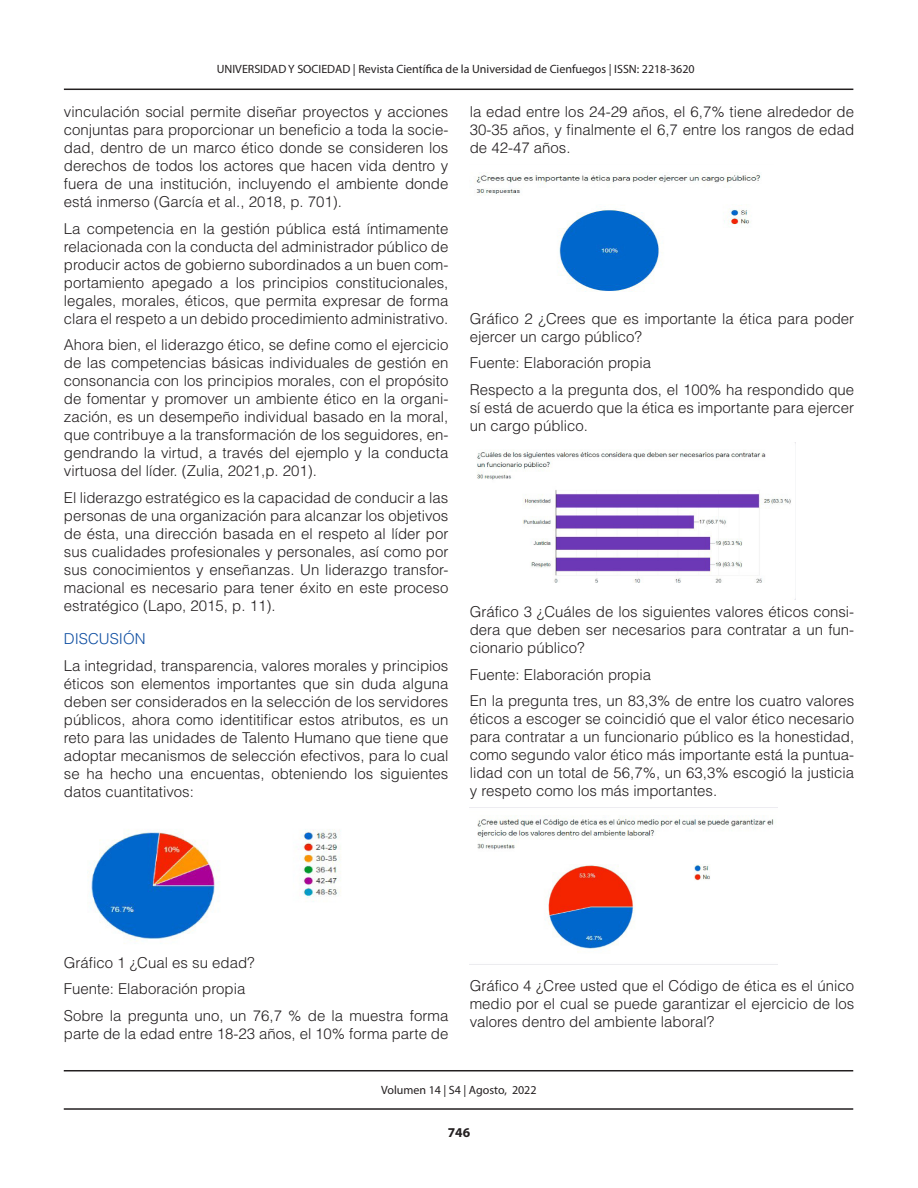
<style>
.page{position:relative;width:918px;height:1188px;background:#fff}
.page>*{position:absolute;margin:0;border:0;box-sizing:border-box;transform-origin:0 0}
.TEXTO{font:300 15px/18px "Helvetica LT Std";color:#231f20;text-align:justify}
.TITULOS_AZUL{font:300 15px "Helvetica LT Std";color:#0d4da1}
.t1{font:700 13.5px "Myriad Pro";color:#231f20}
.t2{font:12px "Myriad Pro";color:#231f20}
</style>
<div class="page">
<hr style="left:64px;top:89px;width:789px;height:1px;background:#231f20">
<hr style="left:64px;top:1108px;width:789px;height:2px;background:#231f20">
<hr style="left:64px;top:1070px;width:789px;height:1px;background:#231f20">
<img style="left:88px;top:829px;width:253px;height:115px">
<img style="left:475px;top:172px;width:286px;height:120px">
<img style="left:477px;top:450px;width:314px;height:133px">
<img style="left:470px;top:815px;width:307px;height:150px">
<p class="t2" style="left:217px;top:61px;width:479px">UNIVERSIDAD Y SOCIEDAD | Revista Científica de la Universidad de Cienfuegos | ISSN: 2218-3620</p>
<p class="TEXTO" style="left:64px;top:103px;width:386px">vinculación social permite diseñar proyectos y acciones conjuntas para proporcionar un beneficio a toda la socie&shy;dad, dentro de un marco ético donde se consideren los derechos de todos los actores que hacen vida dentro y fuera de una institución, incluyendo el ambiente donde está inmerso (García et al., 2018, p. 701).</p>
<p class="TEXTO" style="left:64px;top:219px;width:386px">La competencia en la gestión pública está íntimamente relacionada con la conducta del administrador público de producir actos de gobierno subordinados a un buen com&shy;portamiento apegado a los principios constitucionales, legales, morales, éticos, que permita expresar de forma clara el respeto a un debido procedimiento administrativo.</p>
<p class="TEXTO" style="left:64px;top:336px;width:386px">Ahora bien, el liderazgo ético, se define como el ejercicio de las competencias básicas individuales de gestión en consonancia con los principios morales, con el propósito de fomentar y promover un ambiente ético en la organi&shy;zación, es un desempeño individual basado en la moral, que contribuye a la transformación de los seguidores, en&shy;gendrando la virtud, a través del ejemplo y la conducta virtuosa del líder. (Zulia, 2021,p. 201).</p>
<p class="TEXTO" style="left:64px;top:488px;width:386px">El liderazgo estratégico es la capacidad de conducir a las personas de una organización para alcanzar los objetivos de ésta, una dirección basada en el respeto al líder por sus cualidades profesionales y personales, así como por sus conocimientos y enseñanzas. Un liderazgo transfor&shy;macional es necesario para tener éxito en este proceso estratégico (Lapo, 2015, p. 11).</p>
<p class="TITULOS_AZUL" style="left:64px;top:629px;width:83px">DISCUSIÓN</p>
<p class="TEXTO" style="left:64px;top:656px;width:386px">La integridad, transparencia, valores morales y principios éticos son elementos importantes que sin duda alguna deben ser considerados en la selección de los servidores públicos, ahora como identitificar estos atributos, es un reto para las unidades de Talento Humano que tiene que adoptar mecanismos de selección efectivos, para lo cual se ha hecho una encuentas, obteniendo los siguientes datos cuantitativos:</p>
<p class="TEXTO" style="left:470px;top:103px;width:386px">la edad entre los 24-29 años, el 6,7% tiene alrededor de 30-35 años, y finalmente el 6,7 entre los rangos de edad de 42-47 años.</p>
<p class="TEXTO" style="left:470px;top:309px;width:386px">Gráfico 2 ¿Crees que es importante la ética para poder ejercer un cargo público?</p>
<p class="TEXTO" style="left:470px;top:354px;width:183px">Fuente: Elaboración propia</p>
<p class="TEXTO" style="left:470px;top:380px;width:386px">Respecto a la pregunta dos, el 100% ha respondido que sí está de acuerdo que la ética es importante para ejercer un cargo público.</p>
<p class="TEXTO" style="left:470px;top:603px;width:386px">Gráfico 3 ¿Cuáles de los siguientes valores éticos consi&shy;dera que deben ser necesarios para contratar a un fun&shy;cionario público?</p>
<p class="TEXTO" style="left:470px;top:666px;width:183px">Fuente: Elaboración propia</p>
<p class="TEXTO" style="left:470px;top:692px;width:386px">En la pregunta tres, un 83,3% de entre los cuatro valores éticos a escoger se coincidió que el valor ético necesario para contratar a un funcionario público es la honestidad, como segundo valor ético más importante está la puntua&shy;lidad con un total de 56,7%, un 63,3% escogió la justicia y respeto como los más importantes.</p>
<p class="TEXTO" style="left:64px;top:953px;width:192px">Gráfico 1 ¿Cual es su edad?</p>
<p class="TEXTO" style="left:64px;top:980px;width:183px">Fuente: Elaboración propia</p>
<p class="TEXTO" style="left:64px;top:1006px;width:386px">Sobre la pregunta uno, un 76,7 % de la muestra forma parte de la edad entre 18-23 años, el 10% forma parte de</p>
<p class="TEXTO" style="left:470px;top:977px;width:386px">Gráfico 4 ¿Cree usted que el Código de ética es el único medio por el cual se puede garantizar el ejercicio de los valores dentro del ambiente laboral?</p>
<p class="t2" style="left:381px;top:1083px;width:157px">Volumen 14 | S4 | Agosto, 2022</p>
<p class="t1" style="left:448px;top:1124px;width:24px">746</p>
</div>
